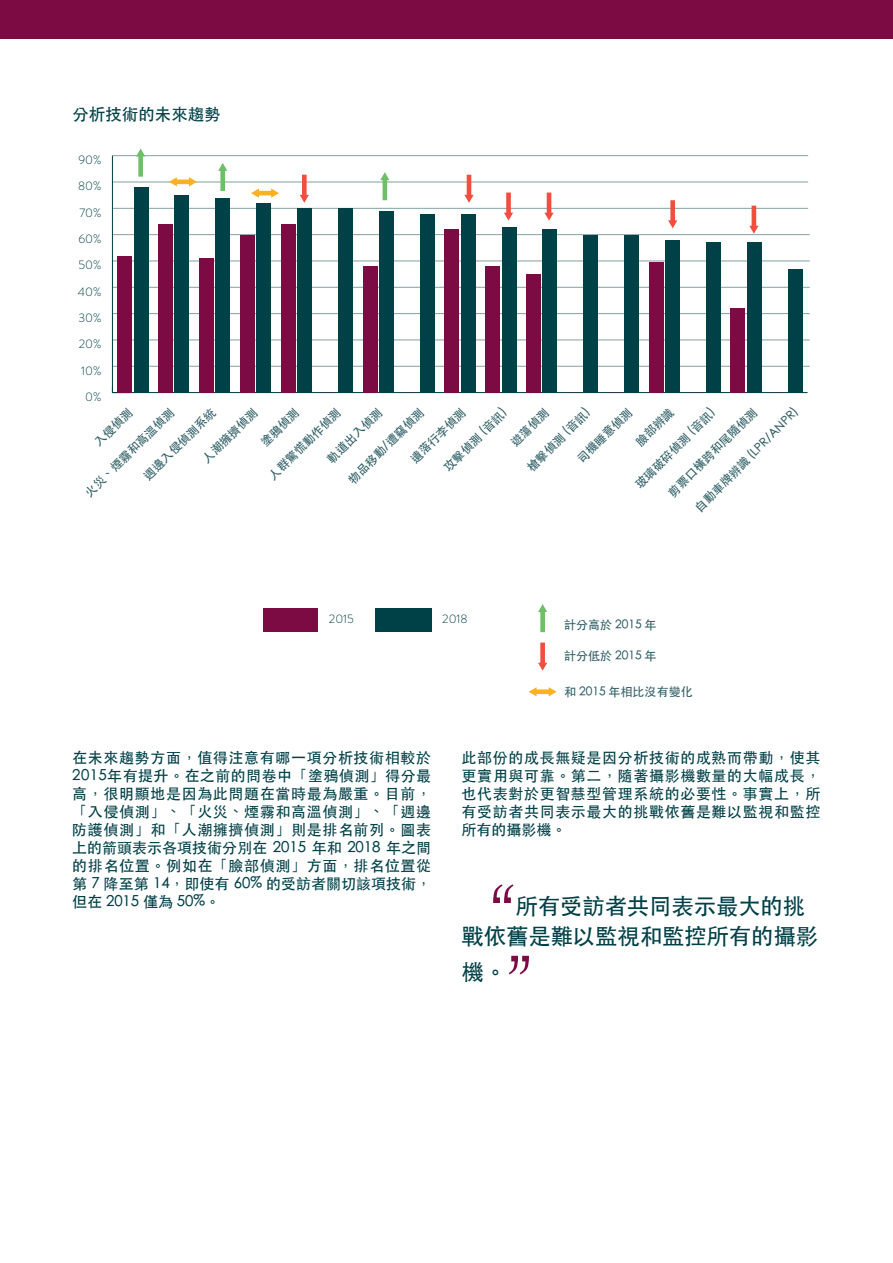
<style>
.page{position:relative;width:893px;height:1263px;background:#fff}
.page>*{position:absolute;margin:0;border:0;box-sizing:border-box;transform-origin:0 0}
.t1{font:500 54px "ST Heiti TC";color:#7d0b43}
.t2{font:500 22.5px/30px "ST Heiti TC";letter-spacing:-.01em;color:#004047}
.t3{font:500 16.5px "ST Heiti TC";color:#004047}
.t4{font:500 15px/18px "ST Heiti TC";letter-spacing:.04em;color:#004047;text-align:justify}
.t5{font:300 12.3px "Brandon Grotesque";color:#004047}
.t6{font:500 12px "ST Heiti TC";color:#2e5e65}
</style>
<div class="page">
<div style="left:0;top:0;width:893px;height:39px;background:#7d0b43"></div>
<hr style="left:112px;top:392px;width:695px;height:1px;background:#004047">
<hr style="left:112px;top:156px;width:1px;height:237px;background:#004047">
<hr style="left:112px;top:366px;width:698px;height:1px;background:#004047">
<hr style="left:112px;top:340px;width:698px;height:1px;background:#004047">
<hr style="left:112px;top:313px;width:698px;height:1px;background:#004047">
<hr style="left:112px;top:287px;width:698px;height:1px;background:#004047">
<hr style="left:112px;top:261px;width:698px;height:1px;background:#004047">
<hr style="left:112px;top:234px;width:698px;height:1px;background:#004047">
<hr style="left:112px;top:208px;width:696px;height:1px;background:#004047">
<hr style="left:112px;top:182px;width:696px;height:1px;background:#004047">
<hr style="left:112px;top:155px;width:696px;height:1px;background:#004047">
<div style="left:134px;top:187px;width:14px;height:206px;background:#004047"></div>
<div style="left:175px;top:195px;width:14px;height:198px;background:#004047"></div>
<div style="left:215px;top:198px;width:15px;height:195px;background:#004047"></div>
<div style="left:256px;top:203px;width:15px;height:190px;background:#004047"></div>
<div style="left:297px;top:208px;width:15px;height:185px;background:#004047"></div>
<div style="left:338px;top:208px;width:15px;height:185px;background:#004047"></div>
<div style="left:379px;top:211px;width:15px;height:182px;background:#004047"></div>
<div style="left:420px;top:214px;width:15px;height:179px;background:#004047"></div>
<div style="left:461px;top:214px;width:14px;height:179px;background:#004047"></div>
<div style="left:502px;top:227px;width:14px;height:166px;background:#004047"></div>
<div style="left:542px;top:229px;width:15px;height:164px;background:#004047"></div>
<div style="left:583px;top:235px;width:15px;height:158px;background:#004047"></div>
<div style="left:624px;top:235px;width:15px;height:158px;background:#004047"></div>
<div style="left:665px;top:240px;width:15px;height:153px;background:#004047"></div>
<div style="left:706px;top:243px;width:15px;height:150px;background:#004047"></div>
<div style="left:747px;top:243px;width:15px;height:150px;background:#004047"></div>
<div style="left:788px;top:269px;width:14px;height:124px;background:#004047"></div>
<div style="left:117px;top:256px;width:15px;height:137px;background:#7d0b43"></div>
<div style="left:158px;top:224px;width:15px;height:169px;background:#7d0b43"></div>
<div style="left:199px;top:258px;width:15px;height:135px;background:#7d0b43"></div>
<div style="left:240px;top:235px;width:15px;height:158px;background:#7d0b43"></div>
<div style="left:281px;top:224px;width:15px;height:169px;background:#7d0b43"></div>
<div style="left:363px;top:266px;width:14px;height:127px;background:#7d0b43"></div>
<div style="left:444px;top:229px;width:15px;height:164px;background:#7d0b43"></div>
<div style="left:485px;top:266px;width:15px;height:127px;background:#7d0b43"></div>
<div style="left:526px;top:274px;width:15px;height:119px;background:#7d0b43"></div>
<div style="left:649px;top:262px;width:14px;height:131px;background:#7d0b43"></div>
<div style="left:731px;top:308px;width:14px;height:85px;background:#7d0b43"></div>
<div style="left:375px;top:608px;width:56px;height:23px;background:#004047"></div>
<div style="left:264px;top:608px;width:54px;height:23px;background:#7d0b43"></div>
<hr style="left:176px;top:180px;width:14px;height:4px;background:#fcb122">
<svg style="left:169px;top:177px;width:8px;height:9px"></svg>
<svg style="left:189px;top:177px;width:8px;height:9px"></svg>
<hr style="left:258px;top:191px;width:14px;height:4px;background:#fcb122">
<svg style="left:251px;top:189px;width:8px;height:9px"></svg>
<svg style="left:271px;top:189px;width:8px;height:9px"></svg>
<div style="left:138px;top:155px;width:5px;height:22px;background:#6dc067"></div>
<svg style="left:136px;top:149px;width:9px;height:7px"></svg>
<div style="left:220px;top:170px;width:5px;height:21px;background:#6dc067"></div>
<svg style="left:218px;top:163px;width:9px;height:8px"></svg>
<hr style="left:383px;top:179px;width:4px;height:21px;background:#6dc067">
<svg style="left:380px;top:172px;width:9px;height:8px"></svg>
<div style="left:302px;top:175px;width:5px;height:21px;background:#f04e3e"></div>
<svg style="left:300px;top:195px;width:9px;height:8px"></svg>
<hr style="left:467px;top:175px;width:4px;height:21px;background:#f04e3e">
<svg style="left:464px;top:195px;width:10px;height:8px"></svg>
<div style="left:506px;top:193px;width:5px;height:21px;background:#f04e3e"></div>
<svg style="left:504px;top:213px;width:9px;height:8px"></svg>
<hr style="left:547px;top:193px;width:4px;height:21px;background:#f04e3e">
<svg style="left:544px;top:213px;width:10px;height:8px"></svg>
<div style="left:670px;top:200px;width:5px;height:22px;background:#f04e3e"></div>
<svg style="left:668px;top:220px;width:9px;height:8px"></svg>
<hr style="left:752px;top:206px;width:4px;height:21px;background:#f04e3e">
<svg style="left:749px;top:226px;width:9px;height:8px"></svg>
<div style="left:535px;top:689px;width:15px;height:5px;background:#fcb122"></div>
<svg style="left:529px;top:687px;width:8px;height:9px"></svg>
<svg style="left:549px;top:687px;width:8px;height:9px"></svg>
<div style="left:540px;top:611px;width:5px;height:21px;background:#6dc067"></div>
<svg style="left:538px;top:604px;width:9px;height:8px"></svg>
<div style="left:540px;top:642px;width:5px;height:22px;background:#f04e3e"></div>
<svg style="left:538px;top:663px;width:9px;height:8px"></svg>
<p class="t3" style="left:72px;top:105px;width:150px">分析技術的未來趨勢</p>
<p class="t5" style="left:78px;top:151px;width:25px">90%</p>
<p class="t5" style="left:78px;top:178px;width:25px">80%</p>
<p class="t5" style="left:79px;top:204px;width:24px">70%</p>
<p class="t5" style="left:78px;top:230px;width:25px">60%</p>
<p class="t5" style="left:78px;top:257px;width:25px">50%</p>
<p class="t5" style="left:78px;top:283px;width:25px">40%</p>
<p class="t5" style="left:78px;top:309px;width:25px">30%</p>
<p class="t5" style="left:79px;top:336px;width:24px">20%</p>
<p class="t5" style="left:81px;top:362px;width:22px">10%</p>
<p class="t5" style="left:85px;top:388px;width:18px">0%</p>
<p class="t6" style="left:692px;top:505px;width:143px;rotate:-45deg">自動車牌辨識 (LPR/ANPR)</p>
<p class="t6" style="left:524px;top:465px;width:85px;rotate:-45deg">槍擊偵測 (音訊)</p>
<p class="t6" style="left:632px;top:482px;width:109px;rotate:-45deg">玻璃破碎偵測 (音訊)</p>
<p class="t6" style="left:441px;top:465px;width:85px;rotate:-45deg">攻擊偵測 (音訊)</p>
<p class="t6" style="left:508px;top:439px;width:50px;rotate:-45deg">遊蕩偵測</p>
<p class="t6" style="left:141px;top:473px;width:98px;rotate:-45deg">週邊入侵偵測系統</p>
<p class="t6" style="left:574px;top:456px;width:74px;rotate:-45deg">司機睡意偵測</p>
<p class="t6" style="left:633px;top:439px;width:50px;rotate:-45deg">臉部辨識</p>
<p class="t6" style="left:324px;top:456px;width:74px;rotate:-45deg">軌道出入偵測</p>
<p class="t6" style="left:665px;top:490px;width:122px;rotate:-45deg">剪票口橫跨和尾隨偵測</p>
<p class="t6" style="left:82px;top:490px;width:122px;rotate:-45deg">火災、煙霧和高溫偵測</p>
<p class="t6" style="left:92px;top:439px;width:50px;rotate:-45deg">入侵偵測</p>
<p class="t6" style="left:200px;top:456px;width:74px;rotate:-45deg">人潮擁擠偵測</p>
<p class="t6" style="left:258px;top:439px;width:50px;rotate:-45deg">塗鴉偵測</p>
<p class="t6" style="left:266px;top:473px;width:98px;rotate:-45deg">人群驚慌動作偵測</p>
<p class="t6" style="left:345px;top:477px;width:103px;rotate:-45deg">物品移動/遭竊偵測</p>
<p class="t6" style="left:408px;top:456px;width:74px;rotate:-45deg">遺落行李偵測</p>
<p class="t5" style="left:329px;top:611px;width:27px">2015</p>
<p class="t5" style="left:442px;top:611px;width:27px">2018</p>
<p class="t6" style="left:564px;top:618px;width:94px">計分高於 2015 年</p>
<p class="t6" style="left:564px;top:649px;width:94px">計分低於 2015 年</p>
<p class="t6" style="left:564px;top:685px;width:130px">和 2015 年相比沒有變化</p>
<p class="t4" style="left:72px;top:748px;width:360px">在未來趨勢方面，值得注意有哪一項分析技術相較於2015年有提升。在之前的問卷中「塗鴉偵測」得分最高，很明顯地是因為此問題在當時最為嚴重。目前，「入侵偵測」、「火災、煙霧和高溫偵測」、「週邊防護偵測」和「人潮擁擠偵測」則是排名前列。圖表上的箭頭表示各項技術分別在 2015 年和 2018 年之間的排名位置。例如在「臉部偵測」方面，排名位置從第 7 降至第 14，即使有 60% 的受訪者關切該項技術，但在 2015 僅為 50%。</p>
<p class="t4" style="left:462px;top:748px;width:360px">此部份的成長無疑是因分析技術的成熟而帶動，使其更實用與可靠。第二，隨著攝影機數量的大幅成長，也代表對於更智慧型管理系統的必要性。事實上，所有受訪者共同表示最大的挑戰依舊是難以監視和監控所有的攝影機。</p>
<h1 class="t1" style="left:462px;top:884px;width:55px">“</h1>
<h2 class="t2" style="left:462px;top:890px;width:358px;text-indent:54px">所有受訪者共同表示最大的挑戰依舊是難以監視和監控所有的攝影</h2>
<h2 class="t2" style="left:462px;top:956px;width:46px">機。</h2>
<h1 class="t1" style="left:507px;top:955px;width:55px">”</h1>
</div>
